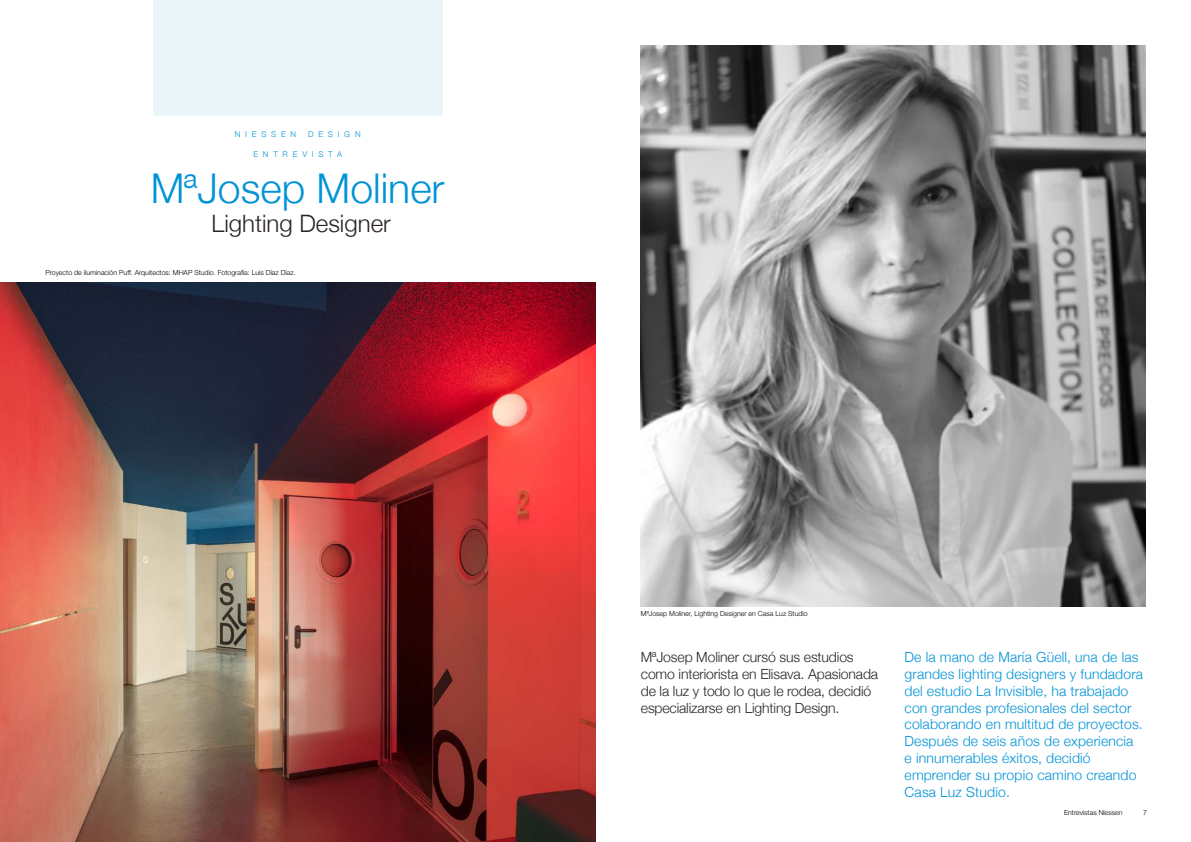
<style>
.page{position:relative;width:1191px;height:842px;background:#fff}
.page>*{position:absolute;margin:0;border:0;box-sizing:border-box;transform-origin:0 0}
.t1{font:300 41px "Helvetica Neue";color:#0093d7}
.t2{font:300 24px "Helvetica Neue";color:#2a2324}
.t3{font:300 14px/16.8px "Helvetica Neue";letter-spacing:.01em;color:#0093d7}
.t4{font:300 14px/16.8px "Helvetica Neue";letter-spacing:-.01em;color:#2a2324}
.t5{font:300 8px "Helvetica Neue";letter-spacing:.6em;color:#0093d7}
.t6{font:300 7px "Helvetica Neue LT Std";color:#020203}
.t7{font:300 7px "Helvetica Neue";color:#000}
</style>
<div class="page">
<div style="left:153px;top:0;width:289px;height:116px;background:#ebf6fb"></div>
<img style="left:0;top:282px;width:595px;height:560px">
<img style="left:641px;top:45px;width:504px;height:561px">
<p class="t5" style="left:235px;top:128px;width:63px">NIESSEN</p>
<p class="t5" style="left:308px;top:128px;width:54px">DESIGN</p>
<p class="t5" style="left:253px;top:147px;width:90px">ENTREVISTA</p>
<h1 class="t1" style="left:151px;top:156px;width:295px">MªJosep Moliner</h1>
<h2 class="t2" style="left:211px;top:204px;width:181px">Lighting Designer</h2>
<p class="t6" style="left:45px;top:269px;width:252px">Proyecto de iluminación Puff. Arquitectos: MHAP Studio. Fotografía: Luis Díaz Díaz.</p>
<p class="t6" style="left:641px;top:609px;width:168px">MªJosep Moliner, Lighting Designer en Casa Luz Studio</p>
<p class="t4" style="left:641px;top:648px;width:239px">MªJosep Moliner cursó sus estudios como interiorista en Elisava. Apasionada de la luz y todo lo que le rodea, decidió especializarse en Lighting Design.</p>
<p class="t3" style="left:904px;top:648px;width:240px">De la mano de María Güell, una de las grandes lighting designers y fundadora del estudio La Invisible, ha trabajado con grandes profesionales del sector colaborando en multitud de proyectos.<br>Después de seis años de experiencia e innumerables éxitos, decidió emprender su propio camino creando Casa Luz Studio.</p>
<p class="t7" style="left:1064px;top:807px;width:60px">Entrevistas Niessen</p>
<p class="t7" style="left:1143px;top:807px;width:5px">7</p>
</div>
